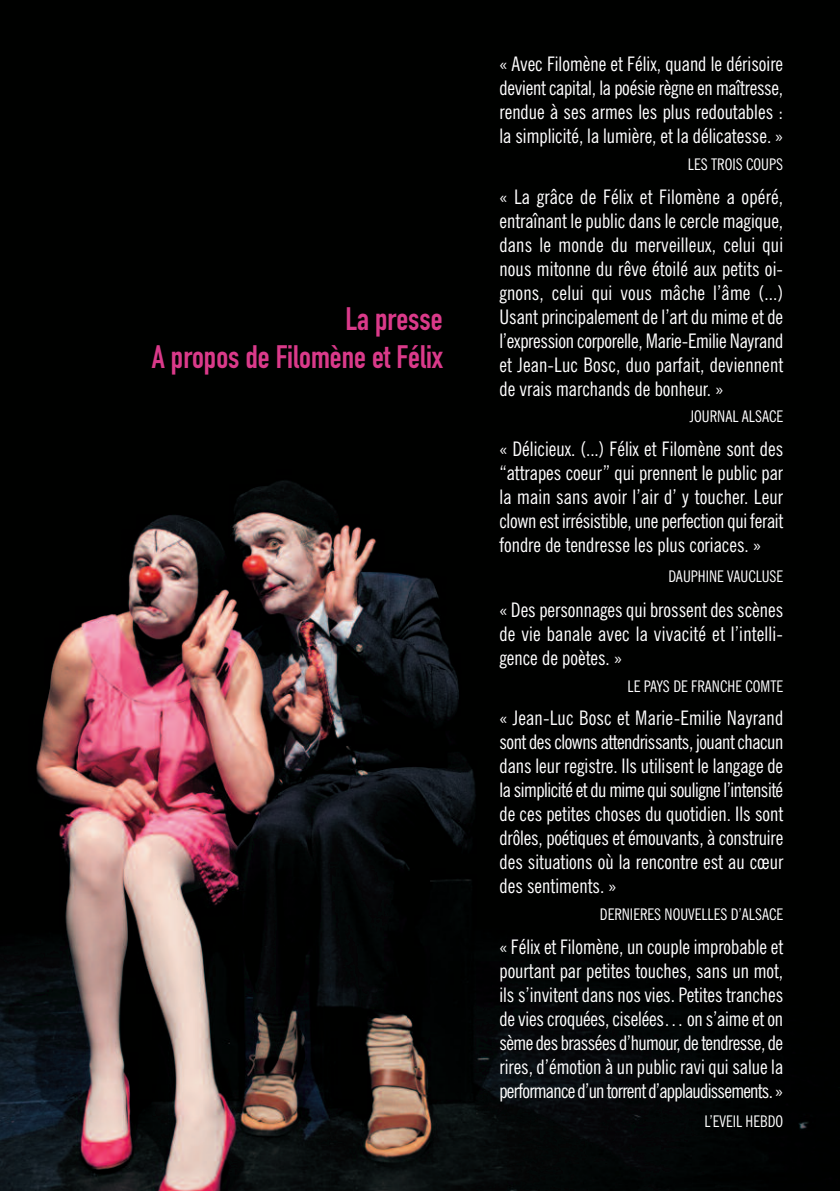
<style>
.page{position:relative;width:840px;height:1191px;background:#fff}
.page>*{position:absolute;margin:0;border:0;box-sizing:border-box;transform-origin:0 0}
.t1{font:32px/38.4px "DIN Engschrift";color:#da3a8a;text-align:right}
.t2{font:condensed 20px/24px "News Gothic BT";color:#fff;text-align:justify}
.t3{font:condensed 16px "News Gothic BT";color:#fff}
</style>
<div class="page">
<img style="left:0;top:0;width:839px;height:1191px">
<h1 class="t1" style="left:152px;top:302px;width:292px">La presse<br>A propos de Filomène et Félix</h1>
<p class="t2" style="left:499px;top:54px;width:285px">« Avec Filomène et Félix, quand le dérisoire devient capital, la poésie règne en maîtresse, rendue à ses armes les plus redoutables : la simplicité, la lumière, et la délicatesse. »</p>
<p class="t3" style="left:687px;top:158px;width:97px">LES TROIS COUPS</p>
<p class="t2" style="left:499px;top:186px;width:285px">« La grâce de Félix et Filomène a opéré, entraînant le public dans le cercle magique, dans le monde du merveilleux, celui qui nous mitonne du rêve étoilé aux petits oi&shy;gnons, celui qui vous mâche l’âme (...)<br>Usant principalement de l’art du mime et de l’expression corporelle, Marie-Emilie Nayrand et Jean-Luc Bosc, duo parfait, deviennent de vrais marchands de bonheur. »</p>
<p class="t3" style="left:689px;top:411px;width:95px">JOURNAL ALSACE</p>
<p class="t2" style="left:499px;top:438px;width:285px">« Délicieux. (...) Félix et Filomène sont des “attrapes coeur” qui prennent le public par la main sans avoir l’air d’ y toucher. Leur clown est irrésistible, une perfection qui ferait fondre de tendresse les plus coriaces. »</p>
<p class="t3" style="left:668px;top:570px;width:116px">DAUPHINE VAUCLUSE</p>
<p class="t2" style="left:499px;top:599px;width:285px">« Des personnages qui brossent des scènes de vie banale avec la vivacité et l’intelli&shy;gence de poètes. »</p>
<p class="t3" style="left:627px;top:680px;width:157px">LE PAYS DE FRANCHE COMTE</p>
<p class="t2" style="left:499px;top:707px;width:285px">« Jean-Luc Bosc et Marie-Emilie Nayrand sont des clowns attendrissants, jouant chacun dans leur registre. Ils utilisent le langage de la simplicité et du mime qui souligne l’intensité de ces petites choses du quotidien. Ils sont drôles, poétiques et émouvants, à construire des situations où la rencontre est au cœur des sentiments. »</p>
<p class="t3" style="left:599px;top:908px;width:185px">DERNIERES NOUVELLES D’ALSACE</p>
<p class="t2" style="left:499px;top:936px;width:285px">« Félix et Filomène, un couple improbable et pourtant par petites touches, sans un mot, ils s’invitent dans nos vies. Petites tranches de vies croquées, ciselées… on s’aime et on sème des brassées d’humour, de tendresse, de rires, d’émotion à un public ravi qui salue la performance d’un torrent d’applaudissements.»</p>
<p class="t3" style="left:704px;top:1115px;width:80px">L’EVEIL HEBDO</p>
</div>
